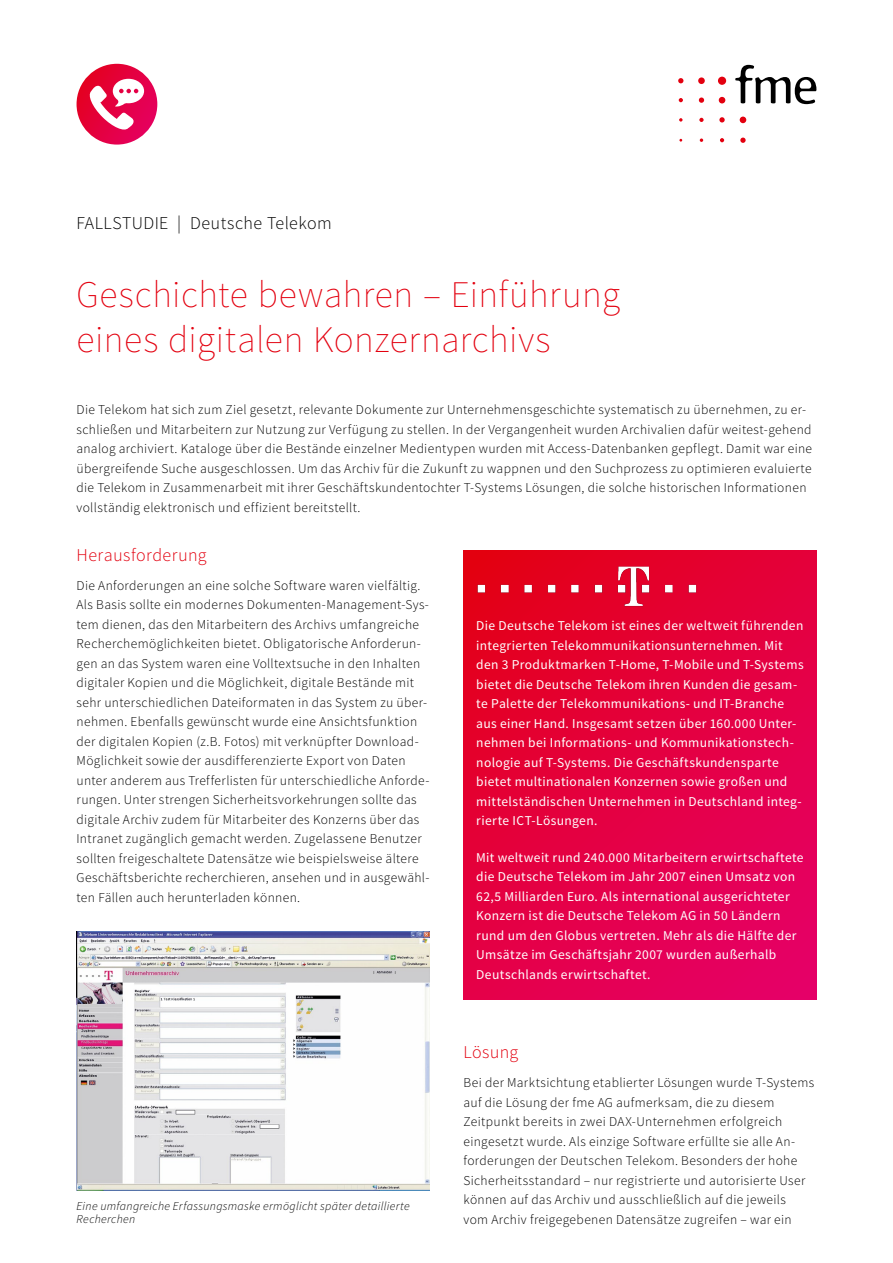
<style>
.page{position:relative;width:893px;height:1263px;background:#fff}
.page>*{position:absolute;margin:0;border:0;box-sizing:border-box;transform-origin:0 0}
.t1{font:200 37.5px/45px "Source Sans Pro";letter-spacing:.015em;color:#e3000f}
.t2{font:300 18px "Source Sans Pro";letter-spacing:.025em;color:#000}
.t3{font:300 18px "Source Sans Pro";letter-spacing:.02em;color:#e3000f}
.t4{font:300 13.5px/19.5px "Source Sans Pro";letter-spacing:.025em;color:#000}
.t5{font:13.5px/19.5px "Source Sans Pro";letter-spacing:.025em;color:#fff}
.t6{font:italic 300 12px/13.5px "Source Sans Pro";letter-spacing:.025em;color:#000}
</style>
<div class="page">
<svg style="left:735px;top:65px;width:81px;height:39px"></svg>
<div style="left:718px;top:77px;width:8px;height:8px;background:#e3000f;border-radius:50%"></div>
<div style="left:698px;top:77px;width:7px;height:7px;background:#e3000f;border-radius:50%"></div>
<svg style="left:719px;top:97px;width:6px;height:6px"></svg>
<svg style="left:740px;top:117px;width:6px;height:6px"></svg>
<svg style="left:678px;top:78px;width:5px;height:5px"></svg>
<svg style="left:699px;top:98px;width:5px;height:5px"></svg>
<svg style="left:719px;top:117px;width:6px;height:5px"></svg>
<svg style="left:740px;top:138px;width:6px;height:5px"></svg>
<svg style="left:679px;top:98px;width:4px;height:4px"></svg>
<svg style="left:699px;top:118px;width:5px;height:4px"></svg>
<svg style="left:720px;top:138px;width:4px;height:4px"></svg>
<svg style="left:700px;top:138px;width:3px;height:4px"></svg>
<svg style="left:679px;top:118px;width:3px;height:4px"></svg>
<svg style="left:463px;top:551px;width:353px;height:448px;background:#e40042"></svg>
<svg style="left:77px;top:64px;width:80px;height:81px;background:#e40343"></svg>
<svg style="left:87px;top:79px;width:57px;height:53px"></svg>
<img style="left:476px;top:559px;width:222px;height:51px">
<img style="left:77px;top:931px;width:352px;height:259px">
<h2 class="t2" style="left:77px;top:212px;width:257px">FALLSTUDIE | Deutsche Telekom</h2>
<h1 class="t1" style="left:77px;top:272px;width:545px">Geschichte bewahren – Einführung eines digitalen Konzernarchivs</h1>
<p class="t4" style="left:77px;top:400px;width:737px">Die Telekom hat sich zum Ziel gesetzt, relevante Dokumente zur Unternehmensgeschichte systematisch zu übernehmen, zu er&shy;schließen und Mitarbeitern zur Nutzung zur Verfügung zu stellen. In der Vergangenheit wurden Archivalien dafür weitest-gehend analog archiviert. Kataloge über die Bestände einzelner Medientypen wurden mit Access-Datenbanken gepflegt. Damit war eine übergreifende Suche ausgeschlossen. Um das Archiv für die Zukunft zu wappnen und den Suchprozess zu optimieren evaluierte die Telekom in Zusammenarbeit mit ihrer Geschäftskundentochter T-Systems Lösungen, die solche historischen Informationen vollständig elektronisch und effizient bereitstellt.</p>
<h2 class="t3" style="left:77px;top:544px;width:132px">Herausforderung</h2>
<p class="t4" style="left:77px;top:576px;width:354px">Die Anforderungen an eine solche Software waren vielfältig.<br>Als Basis sollte ein modernes Dokumenten-Management-Sys&shy;tem dienen, das den Mitarbeitern des Archivs umfangreiche Recherchemöglichkeiten bietet. Obligatorische Anforderun&shy;gen an das System waren eine Volltextsuche in den Inhalten digitaler Kopien und die Möglichkeit, digitale Bestände mit sehr unterschiedlichen Dateiformaten in das System zu über&shy;nehmen. Ebenfalls gewünscht wurde eine Ansichtsfunktion der digitalen Kopien (z.B. Fotos) mit verknüpfter Download-Möglichkeit sowie der ausdifferenzierte Export von Daten unter anderem aus Trefferlisten für unterschiedliche Anforde&shy;rungen. Unter strengen Sicherheitsvorkehrungen sollte das digitale Archiv zudem für Mitarbeiter des Konzerns über das Intranet zugänglich gemacht werden. Zugelassene Benutzer sollten freigeschaltete Datensätze wie beispielsweise ältere Geschäftsberichte recherchieren, ansehen und in ausgewähl&shy;ten Fällen auch herunterladen können.</p>
<p class="t5" style="left:476px;top:616px;width:329px">Die Deutsche Telekom ist eines der weltweit führenden integrierten Telekommunikationsunternehmen. Mit den 3 Produktmarken T-Home, T-Mobile und T-Systems bietet die Deutsche Telekom ihren Kunden die gesam&shy;te Palette der Telekommunikations- und IT-Branche aus einer Hand. Insgesamt setzen über 160.000 Unter&shy;nehmen bei Informations- und Kommunikationstech&shy;nologie auf T-Systems. Die Geschäftskundensparte bietet multinationalen Konzernen sowie großen und mittelständischen Unternehmen in Deutschland integ&shy;rierte ICT-Lösungen.</p>
<p class="t5" style="left:476px;top:848px;width:329px">Mit weltweit rund 240.000 Mitarbeitern erwirtschaftete die Deutsche Telekom im Jahr 2007 einen Umsatz von 62,5 Milliarden Euro. Als international ausgerichteter Konzern ist die Deutsche Telekom AG in 50 Ländern rund um den Globus vertreten. Mehr als die Hälfte der Umsätze im Geschäftsjahr 2007 wurden außerhalb Deutschlands erwirtschaftet.</p>
<p class="t6" style="left:77px;top:1199px;width:335px">Eine umfangreiche Erfassungsmaske ermöglicht später detaillierte<br>Recherchen</p>
<h2 class="t3" style="left:463px;top:1041px;width:56px">Lösung</h2>
<p class="t4" style="left:463px;top:1073px;width:352px">Bei der Marktsichtung etablierter Lösungen wurde T-Systems auf die Lösung der fme AG aufmerksam, die zu diesem Zeitpunkt bereits in zwei DAX-Unternehmen erfolgreich eingesetzt wurde. Als einzige Software erfüllte sie alle An&shy;forderungen der Deutschen Telekom. Besonders der hohe Sicherheitsstandard – nur registrierte und autorisierte User können auf das Archiv und ausschließlich auf die jeweils<br>vom Archiv freigegebenen Datensätze zugreifen – war ein</p>
</div>
